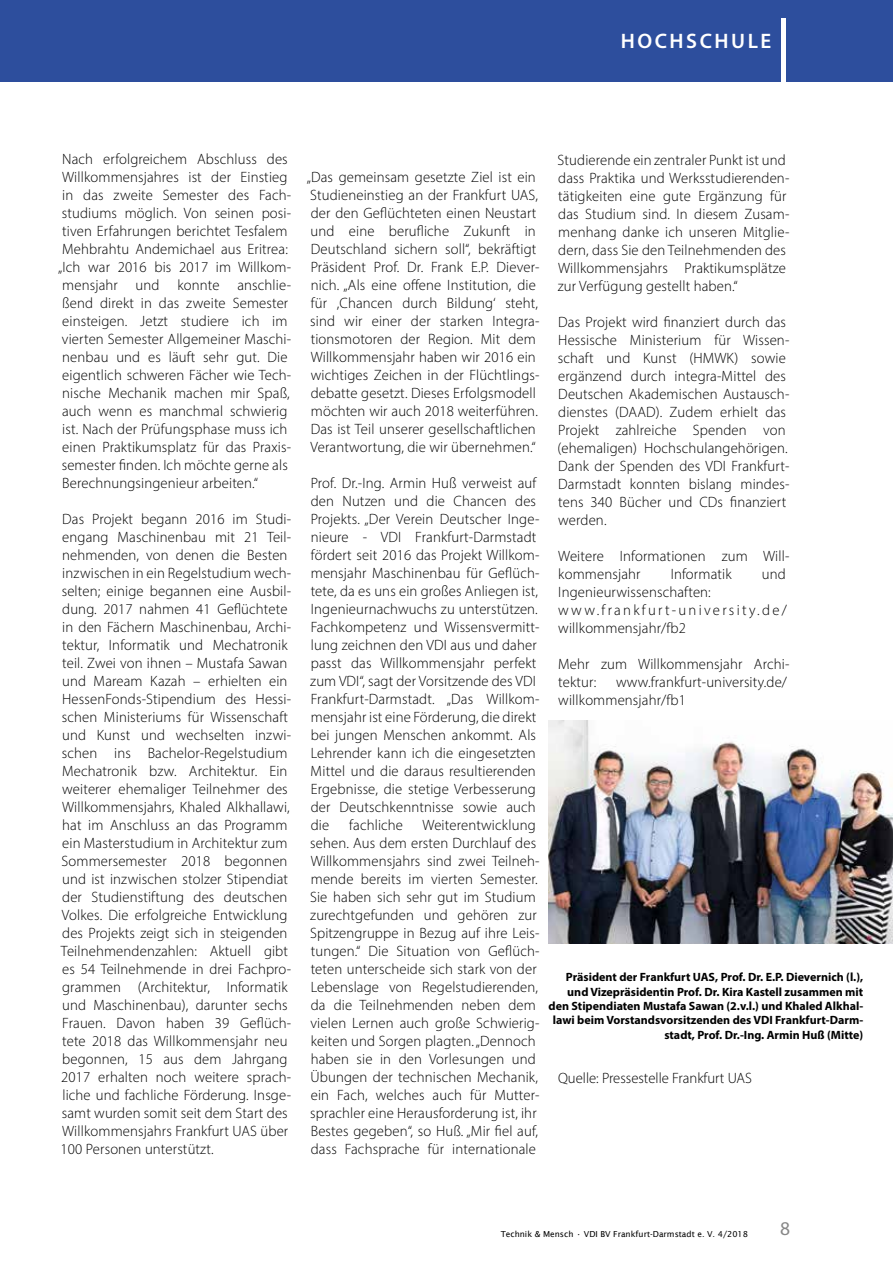
<style>
.page{position:relative;width:893px;height:1263px;background:#fff}
.page>*{position:absolute;margin:0;border:0;box-sizing:border-box;transform-origin:0 0}
.t1{font:600 21px "Myriad Pro";letter-spacing:.12em;color:#fff}
.t2{font:19.5px "Myriad Pro";color:#878787}
.t3{font:300 15px/18px "Myriad Pro";letter-spacing:.01em;color:#000}
.t4{font:700 12px/14.4px "Myriad Pro";color:#000;text-align:right}
.t5{font:8.25px "Lucida Sans";color:#000}
</style>
<div class="page">
<div style="left:0;top:0;width:893px;height:82px;background:#2d4e9d"></div>
<div style="left:781px;top:18px;width:5px;height:64px;background:#fff"></div>
<img style="left:549px;top:720px;width:344px;height:223px">
<h1 class="t1" style="left:621px;top:28px;width:152px">HOCHSCHULE</h1>
<p class="t3" style="left:58px;top:150px;width:234px">Nach erfolgreichem Abschluss des Willkommensjahres ist der Einstieg in das zweite Semester des Fach&shy;studiums möglich. Von seinen posi&shy;tiven Erfahrungen berichtet Tesfalem Mehbrahtu Andemichael aus Eritrea: „Ich war 2016 bis 2017 im Willkom&shy;mensjahr und konnte anschlie&shy;ßend direkt in das zweite Semester einsteigen. Jetzt studiere ich im vierten Semester Allgemeiner Maschi&shy;nenbau und es läuft sehr gut. Die eigentlich schweren Fächer wie Tech&shy;nische Mechanik machen mir Spaß, auch wenn es manchmal schwierig ist. Nach der Prüfungsphase muss ich einen Praktikumsplatz für das Praxis&shy;semester finden. Ich möchte gerne als Berechnungsingenieur arbeiten.“</p>
<p class="t3" style="left:60px;top:510px;width:232px">Das Projekt begann 2016 im Studi&shy;engang Maschinenbau mit 21 Teil&shy;nehmenden, von denen die Besten inzwischen in ein Regelstudium wech&shy;selten; einige begannen eine Ausbil&shy;dung. 2017 nahmen 41 Geflüchtete in den Fächern Maschinenbau, Archi&shy;tektur, Informatik und Mechatronik teil. Zwei von ihnen – Mustafa Sawan und Maream Kazah – erhielten ein HessenFonds-Stipendium des Hessi&shy;schen Ministeriums für Wissenschaft und Kunst und wechselten inzwi&shy;schen ins Bachelor-Regelstudium Mechatronik bzw. Architektur. Ein weiterer ehemaliger Teilnehmer des Willkommensjahrs, Khaled Alkhallawi, hat im Anschluss an das Programm ein Masterstudium in Architektur zum Sommersemester 2018 begonnen und ist inzwischen stolzer Stipendiat der Studienstiftung des deutschen Volkes. Die erfolgreiche Entwicklung des Projekts zeigt sich in steigenden Teilnehmendenzahlen: Aktuell gibt es 54 Teilnehmende in drei Fachpro&shy;grammen (Architektur, Informatik und Maschinenbau), darunter sechs Frauen. Davon haben 39 Geflüch&shy;tete 2018 das Willkommensjahr neu begonnen, 15 aus dem Jahrgang 2017 erhalten noch weitere sprach&shy;liche und fachliche Förderung. Insge&shy;samt wurden somit seit dem Start des Willkommensjahrs Frankfurt UAS über 100 Personen unterstützt.</p>
<p class="t3" style="left:307px;top:168px;width:234px">„Das gemeinsam gesetzte Ziel ist ein Studieneinstieg an der Frankfurt UAS, der den Geflüchteten einen Neustart und eine berufliche Zukunft in Deutschland sichern soll“, bekräftigt Präsident Prof. Dr. Frank E.P. Diever&shy;nich. „Als eine offene Institution, die für ,Chancen durch Bildung‘ steht, sind wir einer der starken Integra&shy;tionsmotoren der Region. Mit dem Willkommensjahr haben wir 2016 ein wichtiges Zeichen in der Flüchtlings&shy;debatte gesetzt. Dieses Erfolgsmodell möchten wir auch 2018 weiterführen.<br>Das ist Teil unserer gesellschaftlichen Verantwortung, die wir übernehmen.“</p>
<p class="t3" style="left:310px;top:474px;width:231px">Prof. Dr.-Ing. Armin Huß verweist auf den Nutzen und die Chancen des Projekts. „Der Verein Deutscher Inge&shy;nieure - VDI Frankfurt-Darmstadt fördert seit 2016 das Projekt Willkom&shy;mensjahr Maschinenbau für Geflüch&shy;tete, da es uns ein großes Anliegen ist, Ingenieurnachwuchs zu unterstützen.<br>Fachkompetenz und Wissensvermitt&shy;lung zeichnen den VDI aus und daher passt das Willkommensjahr perfekt zum VDI“, sagt der Vorsitzende des VDI Frankfurt-Darmstadt. „Das Willkom&shy;mensjahr ist eine Förderung, die direkt bei jungen Menschen ankommt. Als Lehrender kann ich die eingesetzten Mittel und die daraus resultierenden Ergebnisse, die stetige Verbesserung der Deutschkenntnisse sowie auch die</p>
<p class="t3" style="left:349px;top:816px;width:55px">fachliche</p>
<p class="t3" style="left:310px;top:816px;width:231px;text-indent:112px">Weiterentwicklung sehen. Aus dem ersten Durchlauf des Willkommensjahrs sind zwei Teilneh&shy;mende bereits im vierten Semester.<br>Sie haben sich sehr gut im Studium zurechtgefunden und gehören zur Spitzengruppe in Bezug auf ihre Leis&shy;tungen.“ Die Situation von Geflüch&shy;teten unterscheide sich stark von der Lebenslage von Regelstudierenden, da die Teilnehmenden neben dem vielen Lernen auch große Schwierig&shy;keiten und Sorgen plagten. „Dennoch haben sie in den Vorlesungen und Übungen der technischen Mechanik, ein Fach, welches auch für Mutter&shy;sprachler eine Herausforderung ist, ihr Bestes gegeben“, so Huß. „Mir fiel auf, dass Fachsprache für internationale</p>
<p class="t3" style="left:558px;top:151px;width:233px">Studierende ein zentraler Punkt ist und dass Praktika und Werksstudierenden&shy;tätigkeiten eine gute Ergänzung für das Studium sind. In diesem Zusam&shy;menhang danke ich unseren Mitglie&shy;dern, dass Sie den Teilnehmenden des Willkommensjahrs Praktikumsplätze zur Verfügung gestellt haben.“</p>
<p class="t3" style="left:558px;top:313px;width:233px">Das Projekt wird finanziert durch das<br>Hessische Ministerium für Wissen&shy;schaft und Kunst (HMWK) sowie ergänzend durch integra-Mittel des<br>Deutschen Akademischen Austausch&shy;dienstes (DAAD). Zudem erhielt das<br>Projekt zahlreiche Spenden von (ehemaligen) Hochschulangehörigen.<br>Dank der Spenden des VDI Frankfurt-<br>Darmstadt konnten bislang mindes&shy;tens 340 Bücher und CDs finanziert werden.</p>
<p class="t3" style="left:558px;top:547px;width:233px">Weitere Informationen zum Will&shy;kommensjahr</p>
<p class="t3" style="left:671px;top:565px;width:62px">Informatik</p>
<p class="t3" style="left:762px;top:565px;width:25px">und</p>
<p class="t3" style="left:558px;top:583px;width:230px">Ingenieurwissenschaften: www.frankfurt-university.de/ willkommensjahr/fb2</p>
<p class="t3" style="left:558px;top:655px;width:233px">Mehr zum Willkommensjahr Archi&shy;tektur:</p>
<p class="t3" style="left:558px;top:673px;width:230px;text-indent:58px">www.frankfurt-university.de/ willkommensjahr/fb1</p>
<p class="t4" style="left:549px;top:969px;width:316px">Präsident der Frankfurt UAS, Prof. Dr. E.P. Dievernich (l.), und Vizepräsidentin Prof. Dr. Kira Kastell zusammen mit den Stipendiaten Mustafa Sawan (2.v.l.) und Khaled Alkhal&shy;lawi beim Vorstandsvorsitzenden des VDI Frankfurt-Darm&shy;stadt, Prof. Dr.-Ing. Armin Huß (Mitte)</p>
<p class="t3" style="left:558px;top:1069px;width:195px">Quelle: Pressestelle Frankfurt UAS</p>
<p class="t5" style="left:501px;top:1229px;width:74px">Technik &amp; Mensch</p>
<p class="t5" style="left:584px;top:1229px;width:166px">VDI BV Frankfurt-Darmstadt e. V. 4/2018</p>
<h2 class="t2" style="left:780px;top:1216px;width:12px">8</h2>
</div>
